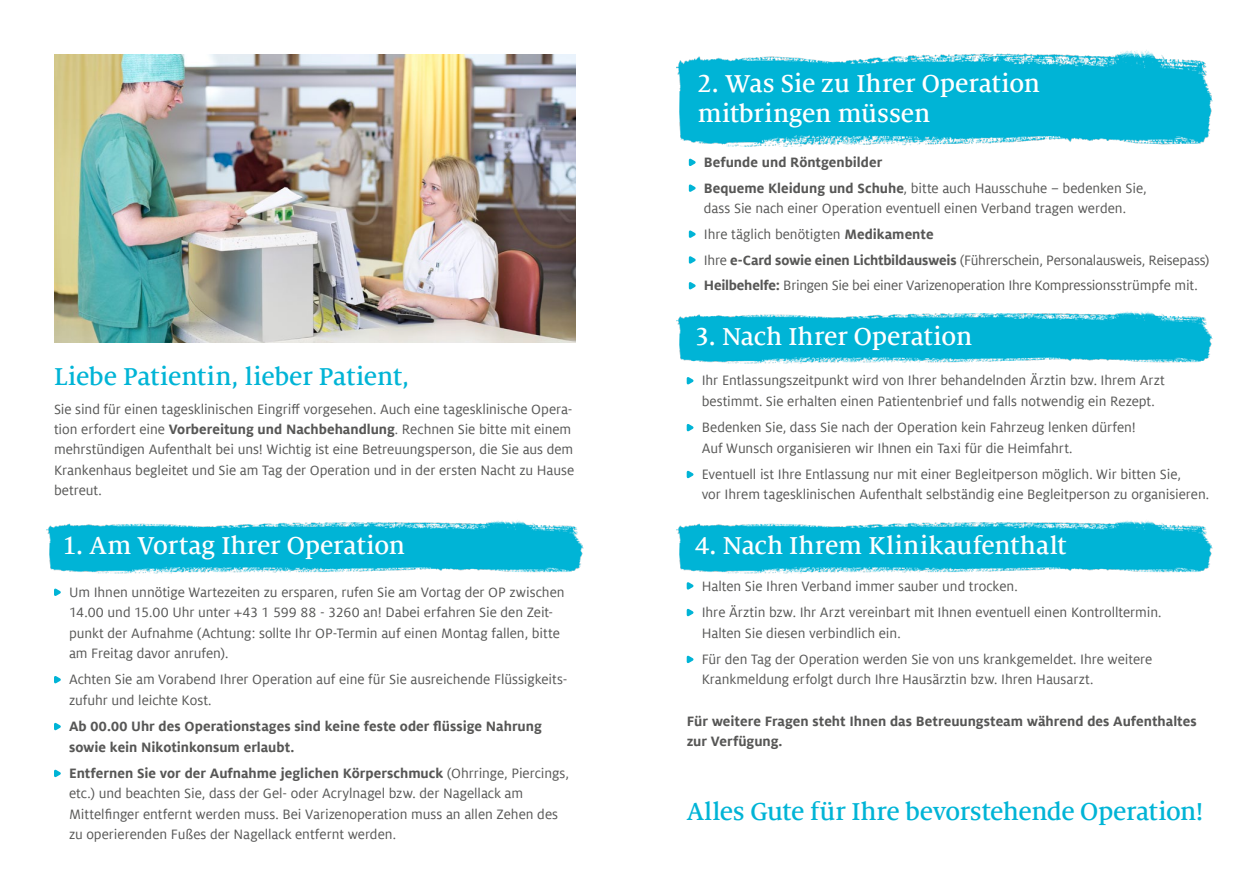
<style>
.page{position:relative;width:1259px;height:893px;background:#fff}
.page>*{position:absolute;margin:0;border:0;box-sizing:border-box;transform-origin:0 0}
.t1{font:500 27px/30px "Milo Serif Offc Pro";letter-spacing:-.005em;color:#fff}
.t2{font:500 27px "Milo Serif Offc Pro";letter-spacing:-.01em;color:#00b4d6}
.t3{font:15px/20.2px "Milo Offc Pro";letter-spacing:-.005em;color:#575756}
.t4{font:700 15px/20.2px "Milo Offc Pro";color:#575756}
.s1{font-weight:700}
.s2{font-weight:400}
</style>
<div class="page">
<svg style="left:54px;top:588px;width:7px;height:8px"></svg>
<svg style="left:54px;top:676px;width:7px;height:8px"></svg>
<svg style="left:54px;top:722px;width:7px;height:9px"></svg>
<svg style="left:54px;top:769px;width:7px;height:8px"></svg>
<svg style="left:686px;top:377px;width:8px;height:8px"></svg>
<svg style="left:686px;top:424px;width:8px;height:8px"></svg>
<svg style="left:686px;top:470px;width:8px;height:9px"></svg>
<svg style="left:686px;top:582px;width:8px;height:8px"></svg>
<svg style="left:686px;top:608px;width:8px;height:9px"></svg>
<svg style="left:686px;top:655px;width:8px;height:8px"></svg>
<svg style="left:689px;top:158px;width:7px;height:8px"></svg>
<svg style="left:689px;top:184px;width:7px;height:8px"></svg>
<svg style="left:689px;top:230px;width:7px;height:8px"></svg>
<svg style="left:689px;top:256px;width:7px;height:8px"></svg>
<svg style="left:689px;top:282px;width:7px;height:8px"></svg>
<img style="left:54px;top:54px;width:521px;height:288px">
<img style="left:46px;top:520px;width:538px;height:54px">
<img style="left:676px;top:520px;width:537px;height:54px">
<img style="left:676px;top:311px;width:537px;height:53px">
<img style="left:676px;top:50px;width:537px;height:97px">
<h1 class="t2" style="left:54px;top:361px;width:357px">Liebe Patientin, lieber Patient,</h1>
<p class="t3" style="left:54px;top:399px;width:522px">Sie sind für einen tagesklinischen Eingriff vorgesehen. Auch eine tagesklinische Opera&shy;tion erfordert eine <span class="s1">Vorbereitung und Nachbehandlung</span>. Rechnen Sie bitte mit einem mehrstündigen Aufenthalt bei uns! Wichtig ist eine Betreuungsperson, die Sie aus dem Krankenhaus begleitet und Sie am Tag der Operation und in der ersten Nacht zu Hause betreut.</p>
<h1 class="t1" style="left:63px;top:530px;width:344px">1. Am Vortag Ihrer Operation</h1>
<p class="t3" style="left:69px;top:582px;width:497px">Um Ihnen unnötige Wartezeiten zu ersparen, rufen Sie am Vortag der OP zwischen 14.00 und 15.00 Uhr unter +43 1 599 88 - 3260 an! Dabei erfahren Sie den Zeit&shy;punkt der Aufnahme (Achtung: sollte Ihr OP-Termin auf einen Montag fallen, bitte am Freitag davor anrufen).</p>
<p class="t3" style="left:69px;top:670px;width:500px">Achten Sie am Vorabend Ihrer Operation auf eine für Sie ausreichende Flüssigkeits&shy;zufuhr und leichte Kost.</p>
<p class="t4" style="left:69px;top:716px;width:474px">Ab 00.00 Uhr des Operationstages sind keine feste oder flüssige Nahrung sowie kein Nikotinkonsum erlaubt.</p>
<p class="t3" style="left:69px;top:763px;width:501px"><span class="s1">Entfernen Sie vor der Aufnahme jeglichen Körperschmuck</span> (Ohrringe, Piercings, etc.) und beachten Sie, dass der Gel- oder Acrylnagel bzw. der Nagellack am Mittelfinger entfernt werden muss. Bei Varizenoperation muss an allen Zehen des zu operierenden Fußes der Nagellack entfernt werden.</p>
<h1 class="t1" style="left:697px;top:68px;width:344px">2. Was Sie zu Ihrer Operation mitbringen müssen</h1>
<p class="t4" style="left:704px;top:149px;width:444px;line-height:25.8px">Befunde und Röntgenbilder<br>Bequeme Kleidung und Schuhe<span class="s2">, bitte auch Hausschuhe – bedenken Sie,</span></p>
<p class="t3" style="left:704px;top:196px;width:507px;line-height:25.8px">dass Sie nach einer Operation eventuell einen Verband tragen werden.<br>Ihre täglich benötigten <span class="s1">Medikamente<br></span>Ihre <span class="s1">e-Card sowie einen Lichtbildausweis</span> (Führerschein, Personalausweis, Reisepass)<br><span class="s1">Heilbehelfe:</span> Bringen Sie bei einer Varizenoperation Ihre Kompressionsstrümpfe mit.</p>
<h1 class="t1" style="left:695px;top:321px;width:278px">3. Nach Ihrer Operation</h1>
<p class="t3" style="left:701px;top:371px;width:464px">Ihr Entlassungszeitpunkt wird von Ihrer behandelnden Ärztin bzw. Ihrem Arzt bestimmt. Sie erhalten einen Patientenbrief und falls notwendig ein Rezept.</p>
<p class="t3" style="left:701px;top:418px;width:436px">Bedenken Sie, dass Sie nach der Operation kein Fahrzeug lenken dürfen!<br>Auf Wunsch organisieren wir Ihnen ein Taxi für die Heimfahrt.</p>
<p class="t3" style="left:701px;top:464px;width:509px">Eventuell ist Ihre Entlassung nur mit einer Begleitperson möglich. Wir bitten Sie,<br>vor Ihrem tagesklinischen Aufenthalt selbständig eine Begleitperson zu organisieren.</p>
<h1 class="t1" style="left:695px;top:530px;width:373px">4. Nach Ihrem Klinikaufenthalt</h1>
<p class="t3" style="left:701px;top:573px;width:461px;line-height:26.7px">Halten Sie Ihren Verband immer sauber und trocken.<br>Ihre Ärztin bzw. Ihr Arzt vereinbart mit Ihnen eventuell einen Kontrolltermin.</p>
<p class="t3" style="left:701px;top:620px;width:452px;line-height:26.7px">Halten Sie diesen verbindlich ein.<br>Für den Tag der Operation werden Sie von uns krankgemeldet. Ihre weitere</p>
<p class="t3" style="left:701px;top:670px;width:393px">Krankmeldung erfolgt durch Ihre Hausärztin bzw. Ihren Hausarzt.</p>
<p class="t4" style="left:686px;top:711px;width:511px">Für weitere Fragen steht Ihnen das Betreuungsteam während des Aufenthaltes zur Verfügung.</p>
<h1 class="t2" style="left:686px;top:796px;width:518px">Alles Gute für Ihre bevorstehende Operation!</h1>
</div>
